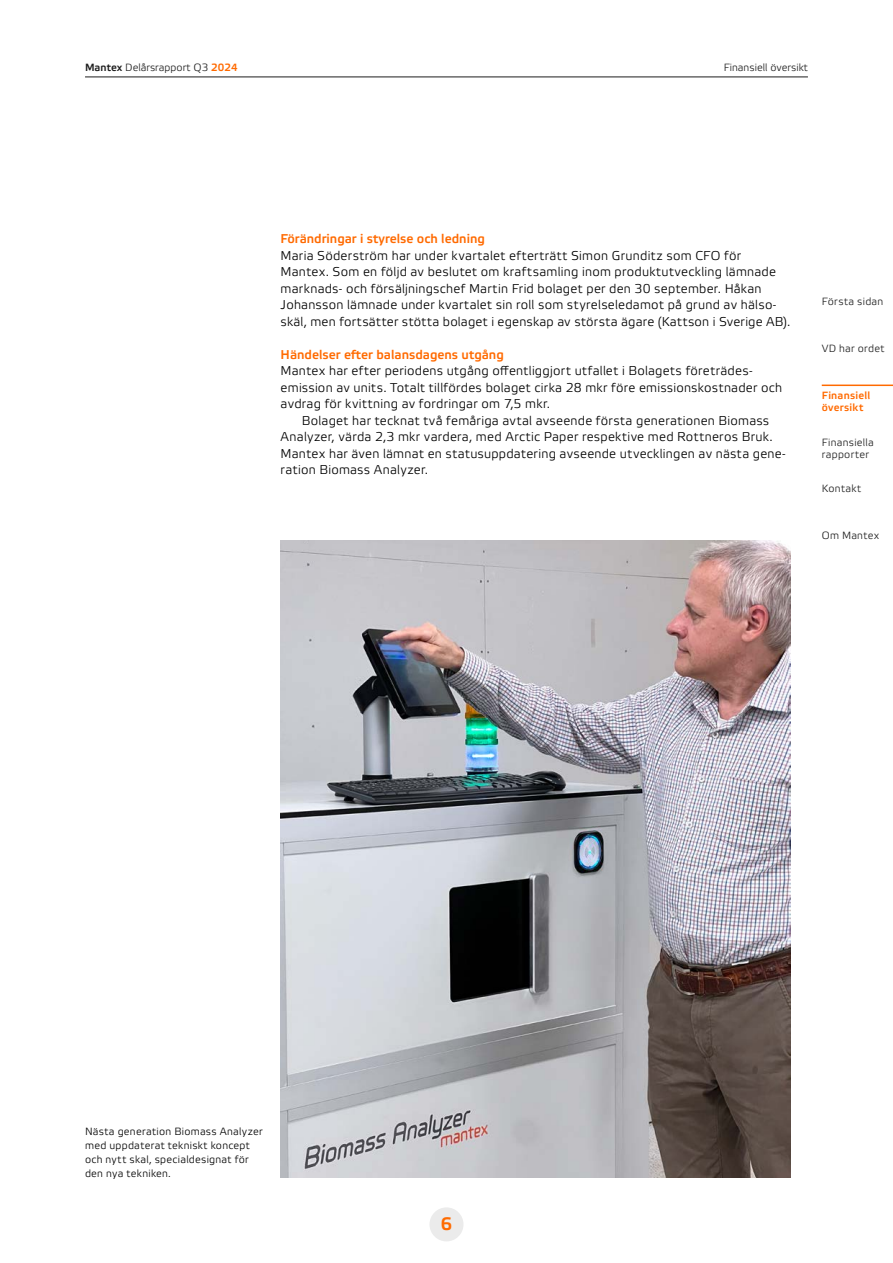
<style>
.page{position:relative;width:893px;height:1263px;background:#fff}
.page>*{position:absolute;margin:0;border:0;box-sizing:border-box;transform-origin:0 0}
.t1{font:18px "Etelka Medium Pro";color:#ff6a00}
.Bröd{font:12.75px/16.5px "Etelka Light Pro";letter-spacing:.02em;color:#000}
.Inbröd{font:12.75px/16.5px "Etelka Light Pro";letter-spacing:.02em;color:#000}
.Mellanrubrik_1{font:12.75px "Etelka Medium Pro";color:#ff6a00}
.Tabell_vänster_normal{font:10.5px/14.2px "Etelka Light Pro";letter-spacing:.025em;color:#000}
.Sida_klick_light{font:10.5px/12px "Etelka Light Pro";letter-spacing:.02em;color:#1d1d1d}
.Sida_klick_light-2{font:10.5px "Etelka Light Pro";color:#1d1d1d}
.Sida_klick_orange{font:10.5px/12px "Etelka Medium Pro";letter-spacing:.02em;color:#ff6a00}
.s1{font-family:"Etelka Medium Pro"}
.s2{font-family:"Etelka Medium Pro";color:#ff6a00}
</style>
<div class="page">
<hr style="left:85px;top:77px;width:723px;height:1px;background:#1d1d1d">
<div style="left:429px;top:1207px;width:34px;height:34px;background:#ebebeb;border-radius:50%"></div>
<hr style="left:822px;top:385px;width:71px;height:1px;background:#ff6a00">
<img style="left:280px;top:540px;width:510px;height:638px">
<p class="Sida_klick_light-2" style="left:85px;top:62px;width:154px"><span class="s1">Mantex</span> Delårsrapport Q3 <span class="s2">2024</span></p>
<p class="Sida_klick_light-2" style="left:724px;top:62px;width:86px">Finansiell översikt</p>
<p class="Mellanrubrik_1" style="left:281px;top:232px;width:206px">Förändringar i styrelse och ledning</p>
<p class="Bröd" style="left:281px;top:248px;width:511px">Maria Söderström har under kvartalet efterträtt Simon Grunditz som CFO för Mantex. Som en följd av beslutet om kraftsamling inom produktutveckling lämnade marknads- och försäljningschef Martin Frid bolaget per den 30 september. Håkan Johansson lämnade under kvartalet sin roll som styrelseledamot på grund av hälso&shy;skäl, men fortsätter stötta bolaget i egenskap av största ägare (Kattson i Sverige AB).</p>
<p class="Mellanrubrik_1" style="left:281px;top:347px;width:225px">Händelser efter balansdagens utgång</p>
<p class="Bröd" style="left:281px;top:363px;width:503px">Mantex har efter periodens utgång offentliggjort utfallet i Bolagets företrädes&shy;emission av units. Totalt tillfördes bolaget cirka 28 mkr före emissionskostnader och avdrag för kvittning av fordringar om 7,5 mkr.</p>
<p class="Inbröd" style="left:281px;top:413px;width:507px;text-indent:21px">Bolaget har tecknat två femåriga avtal avseende första generationen Biomass Analyzer, värda 2,3 mkr vardera, med Arctic Paper respektive med Rottneros Bruk.<br>Mantex har även lämnat en statusuppdatering avseende utvecklingen av nästa gene&shy;ration Biomass Analyzer.</p>
<p class="Sida_klick_light" style="left:822px;top:296px;width:63px">Första sidan</p>
<p class="Sida_klick_light" style="left:822px;top:343px;width:64px">VD har ordet</p>
<p class="Sida_klick_orange" style="left:822px;top:390px;width:50px">Finansiell översikt</p>
<p class="Sida_klick_light" style="left:822px;top:437px;width:54px">Finansiella rapporter</p>
<p class="Sida_klick_light" style="left:822px;top:483px;width:41px">Kontakt</p>
<p class="Sida_klick_light" style="left:822px;top:530px;width:59px">Om Mantex</p>
<p class="Tabell_vänster_normal" style="left:85px;top:1124px;width:179px">Nästa generation Biomass Analyzer med uppdaterat tekniskt koncept och nytt skal, specialdesignat för den nya tekniken.</p>
<h1 class="t1" style="left:441px;top:1214px;width:13px">6</h1>
</div>
